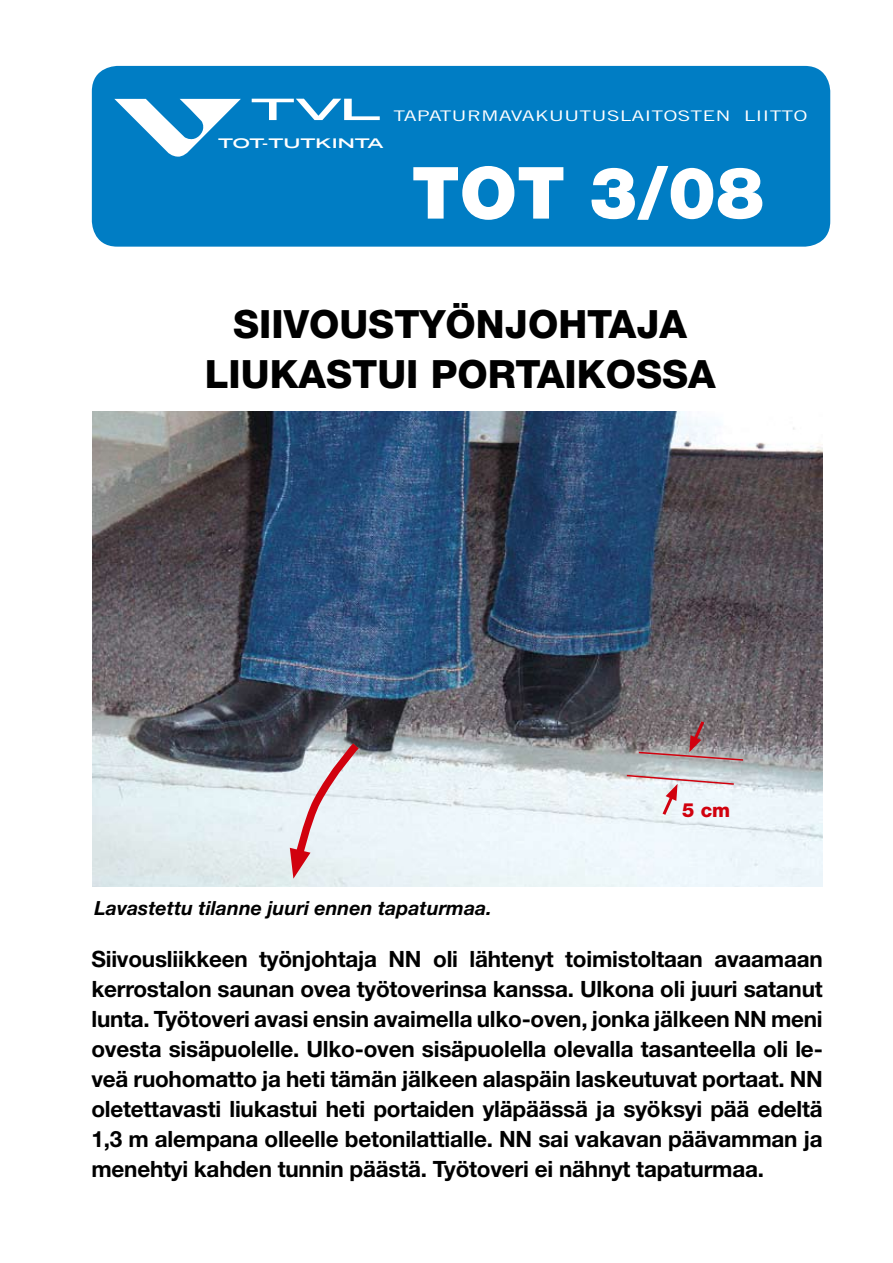
<style>
.page{position:relative;width:893px;height:1263px;background:#fff}
.page>*{position:absolute;margin:0;border:0;box-sizing:border-box;transform-origin:0 0}
.t1{font:900 72px "Helvetica Neue";color:#fff}
.t2{font:800 39px/49.5px "Helvetica Neue";color:#000;text-align:center}
.t3{font:700 22.5px/30px "Helvetica Neue";letter-spacing:-.01em;color:#000;text-align:justify}
.t4{font:italic 700 19.5px "Helvetica Neue";color:#000}
.t5{font:800 19.5px "Helvetica Neue";color:#d1010e}
.t6{font:14.7px "Trade Gothic";color:#fff;scale:1.45 1}
.t7{font:700 expanded 13.2px "Trade Gothic LH";color:#fff;scale:1.37 1}
.s1{font-family:"Trade Gothic LH";font-weight:700;font-stretch:expanded;font-size:29.4px}
</style>
<div class="page">
<div style="left:92px;top:66px;width:738px;height:181px;background:#007dc4;border-radius:26px"></div>
<svg style="left:114px;top:99px;width:127px;height:58px"></svg>
<img style="left:93px;top:411px;width:730px;height:476px">
<svg style="left:637px;top:718px;width:108px;height:43px;background:#8f7c80"></svg>
<svg style="left:625px;top:774px;width:110px;height:44px"></svg>
<svg style="left:290px;top:738px;width:73px;height:141px;background:#d9c8ce"></svg>
<p class="t6" style="left:251px;top:107px;width:386px"><span class="s1">TVL</span> TAPATURMAVAKUUTUSLAITOSTEN LIITTO</p>
<p class="t7" style="left:218px;top:135px;width:122px">TOT-TUTKINTA</p>
<h1 class="t1" style="left:412px;top:150px;width:354px">TOT 3/08</h1>
<h2 class="t2" style="left:205px;top:299px;width:512px">SIIVOUSTYÖNJOHTAJA<br>LIUKASTUI PORTAIKOSSA</h2>
<p class="t4" style="left:95px;top:896px;width:399px">Lavastettu tilanne juuri ennen tapaturmaa.</p>
<p class="t5" style="left:682px;top:798px;width:50px">5 CM</p>
<p class="t3" style="left:91px;top:943px;width:733px">Siivousliikkeen työnjohtaja NN oli lähtenyt toimistoltaan avaamaan kerrostalon saunan ovea työtoverinsa kanssa. Ulkona oli juuri satanut lunta. Työtoveri avasi ensin avaimella ulko-oven, jonka jälkeen NN meni ovesta sisäpuolelle. Ulko-oven sisäpuolella olevalla tasanteella oli le&shy;veä ruohomatto ja heti tämän jälkeen alaspäin laskeutuvat portaat. NN oletettavasti liukastui heti portaiden yläpäässä ja syöksyi pää edeltä 1,3 m alempana olleelle betonilattialle. NN sai vakavan päävamman ja menehtyi kahden tunnin päästä. Työtoveri ei nähnyt tapaturmaa.</p>
</div>
